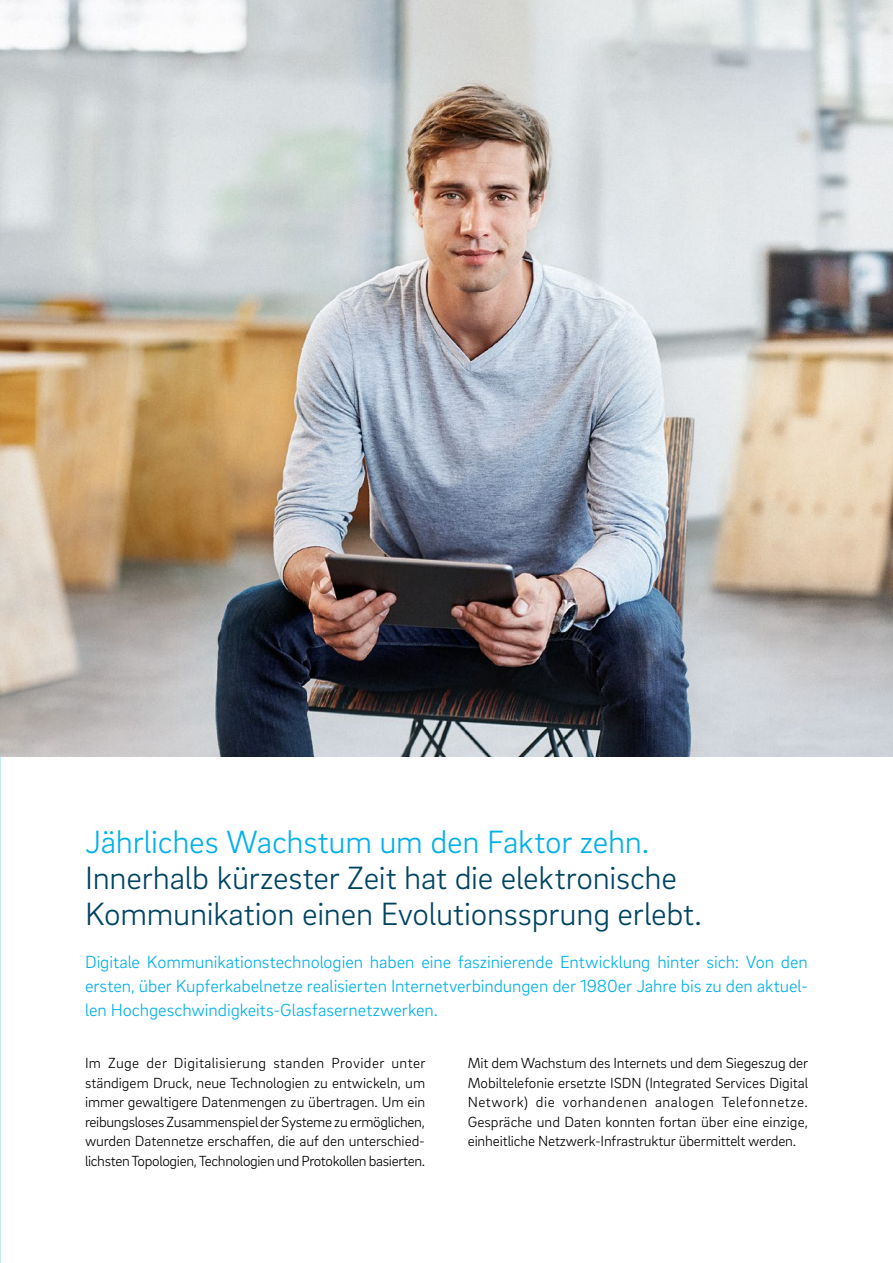
<style>
.page{position:relative;width:893px;height:1263px;background:#fff}
.page>*{position:absolute;margin:0;border:0;box-sizing:border-box;transform-origin:0 0}
.t1{font:300 33px/36px "Brix Sans";letter-spacing:-.005em;color:#004462}
.t2{font:300 33px "Brix Sans";letter-spacing:-.01em;color:#00b0eb}
.t3{font:300 18px/24px "Brix Sans";letter-spacing:-.005em;color:#00b0eb;text-align:justify}
.t4{font:300 15px/19.5px "Brix Sans";letter-spacing:-.02em;color:#000;text-align:justify}
</style>
<div class="page">
<svg style="left:0;top:756px;width:1px;height:507px"></svg>
<img style="left:0;top:0;width:893px;height:756px">
<h1 class="t2" style="left:85px;top:820px;width:566px">Jährliches Wachstum um den Faktor zehn.</h1>
<h1 class="t1" style="left:85px;top:858px;width:618px">Innerhalb kürzester Zeit hat die elektronische<br>Kommunikation einen Evolutionssprung erlebt.</h1>
<p class="t3" style="left:85px;top:949px;width:724px">Digitale Kommunikationstechnologien haben eine faszinierende Entwicklung hinter sich: Von den ersten, über Kupferkabelnetze realisierten Internetverbindungen der 1980er Jahre bis zu den aktuel&shy;len Hochgeschwindigkeits-Glasfasernetzwerken.</p>
<p class="t4" style="left:85px;top:1053px;width:342px">Im Zuge der Digitalisierung standen Provider unter ständigem Druck, neue Technologien zu entwickeln, um immer gewaltigere Datenmengen zu übertragen. Um ein reibungsloses Zusammenspiel der Systeme zu ermöglichen, wurden Datennetze erschaffen, die auf den unterschied&shy;lichsten Topologien, Technologien und Protokollen basierten.</p>
<p class="t4" style="left:468px;top:1053px;width:342px">Mit dem Wachstum des Internets und dem Siegeszug der Mobiltelefonie ersetzte ISDN (Integrated Services Digital Network) die vorhandenen analogen Telefonnetze.<br>Gespräche und Daten konnten fortan über eine einzige, einheitliche Netzwerk-Infrastruktur übermittelt werden.</p>
</div>
